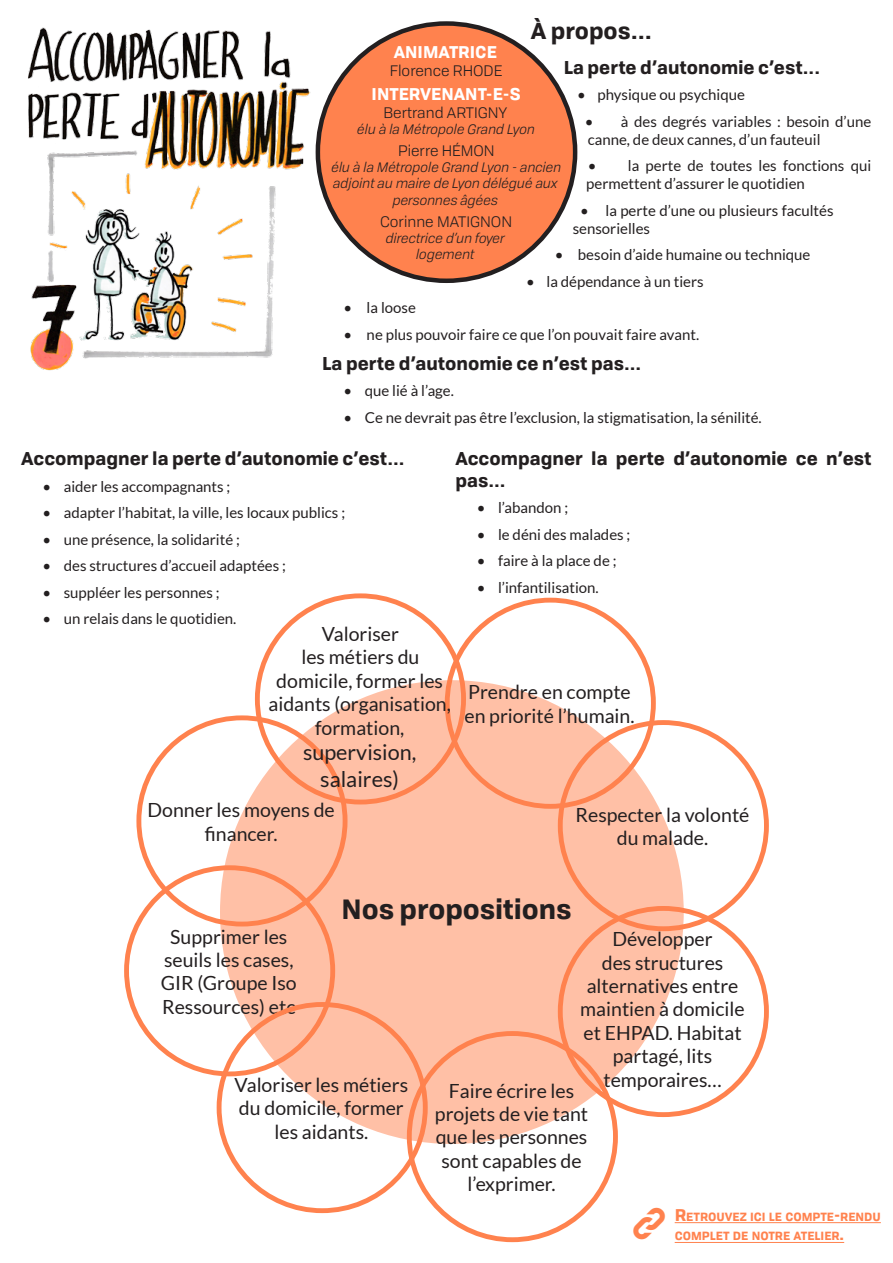
<style>
.page{position:relative;width:893px;height:1263px;background:#fff}
.page>*{position:absolute;margin:0;border:0;box-sizing:border-box;transform-origin:0 0}
.t1{font:700 27px "Tofino Personal";color:#231f20}
.t2{font:700 22.5px "Tofino Personal";color:#231f20}
.t3{font:21.75px "Lato";color:#231f20}
.t4{font:21.6px "Lato";color:#231f20}
.t5{font:19.5px/23.4px "Lato";color:#231f20;text-align:center}
.t6{font:700 18px/21.6px "Tofino Personal";color:#231f20}
.t7{font:700 16.5px "Tofino Personal";color:#fff}
.t8{font:15px/18px "Lato";color:#231f20}
.t9{font:15px "Tofino Personal";color:#231f20}
.t10{font:italic 13.5px/16.2px "Tofino Personal";color:#231f20;text-align:center}
.t11{font:700 11.55px/19.8px "Tofino";color:#ff824e}
.s1{font-size:16.5px}
</style>
<div class="page">
<img style="left:28px;top:27px;width:283px;height:344px">
<hr style="left:675px;top:1222px;width:206px;height:1px;background:#ff824e">
<hr style="left:675px;top:1242px;width:169px;height:1px;background:#ff824e">
<div style="left:220px;top:680px;width:464px;height:464px;background:#ffc0a6;border-radius:50%"></div>
<div style="left:558px;top:720px;width:211px;height:211px;border:5px solid #ff824e;border-radius:50%"></div>
<div style="left:445px;top:598px;width:211px;height:211px;border:5px solid #ff824e;border-radius:50%"></div>
<div style="left:558px;top:906px;width:211px;height:211px;border:5px solid #ff824e;border-radius:50%"></div>
<div style="left:124px;top:865px;width:211px;height:211px;border:5px solid #ff824e;border-radius:50%"></div>
<div style="left:136px;top:715px;width:211px;height:211px;border:5px solid #ff824e;border-radius:50%"></div>
<div style="left:407px;top:1031px;width:211px;height:211px;border:5px solid #ff824e;border-radius:50%"></div>
<div style="left:217px;top:1002px;width:211px;height:211px;border:5px solid #ff824e;border-radius:50%"></div>
<div style="left:255px;top:593px;width:211px;height:211px;border:5px solid #ff824e;border-radius:50%"></div>
<div style="left:318px;top:24px;width:257px;height:257px;background:#ff824e;border-radius:50%"></div>
<h2 class="t2" style="left:531px;top:13px;width:123px">À propos...</h2>
<p class="t6" style="left:564px;top:55px;width:258px">La perte d’autonomie c’est...</p>
<p class="t8" style="left:577px;top:86px;width:169px">• physique ou psychique</p>
<p class="t8" style="left:585px;top:112px;width:288px">• à des degrés variables : besoin d’une canne, de deux cannes, d’un fauteuil</p>
<p class="t8" style="left:586px;top:157px;width:287px">• la perte de toutes les fonctions qui permettent d’assurer le quotidien</p>
<p class="t8" style="left:573px;top:201px;width:262px;text-indent:8px">• la perte d’une ou plusieurs facultés sensorielles</p>
<p class="t8" style="left:555px;top:246px;width:257px">• besoin d’aide humaine ou technique</p>
<p class="t8" style="left:526px;top:272px;width:179px">• la dépendance à un tiers</p>
<p class="t7" style="left:394px;top:38px;width:105px">ANIMATRICE</p>
<p class="t9" style="left:390px;top:59px;width:114px">Florence RHODE</p>
<p class="t7" style="left:372px;top:80px;width:150px">INTERVENANT-E-S</p>
<p class="t9" style="left:383px;top:101px;width:125px">Bertrand ARTIGNY</p>
<p class="t10" style="left:357px;top:120px;width:179px">élu à la Métropole Grand Lyon</p>
<p class="t9" style="left:398px;top:140px;width:98px">Pierre HÉMON</p>
<p class="t10" style="left:332px;top:159px;width:231px">élu à la Métropole Grand Lyon - ancien adjoint au maire de Lyon délégué aux personnes âgées</p>
<p class="t9" style="left:380px;top:211px;width:133px">Corinne MATIGNON</p>
<p class="t10" style="left:386px;top:229px;width:121px">directrice d’un foyer logement</p>
<p class="t8" style="left:343px;top:299px;width:74px">• la loose</p>
<p class="t8" style="left:343px;top:325px;width:357px">• ne plus pouvoir faire ce que l’on pouvait faire avant.</p>
<p class="t6" style="left:322px;top:351px;width:321px">La perte d’autonomie ce n’est pas...</p>
<p class="t8" style="left:343px;top:382px;width:112px">• que lié à l’age.</p>
<p class="t8" style="left:343px;top:408px;width:420px">• Ce ne devrait pas être l’exclusion, la stigmatisation, la sénilité.</p>
<p class="t6" style="left:21px;top:446px;width:385px">Accompagner la perte d’autonomie c’est...</p>
<p class="t8" style="left:43px;top:477px;width:189px">• aider les accompagnants ;</p>
<p class="t8" style="left:43px;top:504px;width:304px">• adapter l’habitat, la ville, les locaux publics ;</p>
<p class="t8" style="left:43px;top:530px;width:199px">• une présence, la solidarité ;</p>
<p class="t8" style="left:43px;top:557px;width:245px">• des structures d’accueil adaptées ;</p>
<p class="t8" style="left:43px;top:583px;width:179px">• suppléer les personnes ;</p>
<p class="t8" style="left:43px;top:610px;width:195px">• un relais dans le quotidien.</p>
<p class="t6" style="left:455px;top:446px;width:418px">Accompagner la perte d’autonomie ce n’est pas...</p>
<p class="t8" style="left:477px;top:499px;width:93px">• l’abandon ;</p>
<p class="t8" style="left:477px;top:525px;width:155px">• le déni des malades ;</p>
<p class="t8" style="left:477px;top:552px;width:141px">• faire à la place de ;</p>
<p class="t8" style="left:477px;top:578px;width:123px">• l’infantilisation.</p>
<h3 class="t5" style="left:268px;top:622px;width:184px">Valoriser<br>les métiers du domicile, former les aidants (organisation, formation,</h3>
<h3 class="t4" style="left:303px;top:740px;width:115px">supervision,</h3>
<h3 class="t3" style="left:320px;top:766px;width:80px">salaires)</h3>
<h3 class="t5" style="left:464px;top:680px;width:172px;text-align:left">Prendre en compte en priorité l’humain.</h3>
<h3 class="t5" style="left:148px;top:798px;width:189px">Donner les moyens de financer.</h3>
<h3 class="t5" style="left:576px;top:803px;width:175px">Respecter la volonté du malade.</h3>
<h1 class="t1" style="left:341px;top:887px;width:232px">Nos propositions</h1>
<h3 class="t5" style="left:161px;top:925px;width:137px">Supprimer les seuils les cases,<br>GIR (Groupe Iso<br>Ressources) etc</h3>
<h3 class="t5" style="left:235px;top:1073px;width:175px">Valoriser les métiers du domicile, former les aidants.</h3>
<h3 class="t5" style="left:580px;top:927px;width:166px">Développer<br>des structures alternatives entre maintien à domicile et EHPAD. Habitat partagé, lits temporaires…</h3>
<h3 class="t5" style="left:435px;top:1079px;width:155px">Faire écrire les projets de vie tant que les personnes sont capables de l’exprimer.</h3>
<p class="t11" style="left:675px;top:1205px;width:208px"><span class="s1">R</span>ETROUVEZ ICI LE COMPTE<span class="s1">-</span>RENDU<br>COMPLET DE NOTRE ATELIER<span class="s1">.</span></p>
</div>
